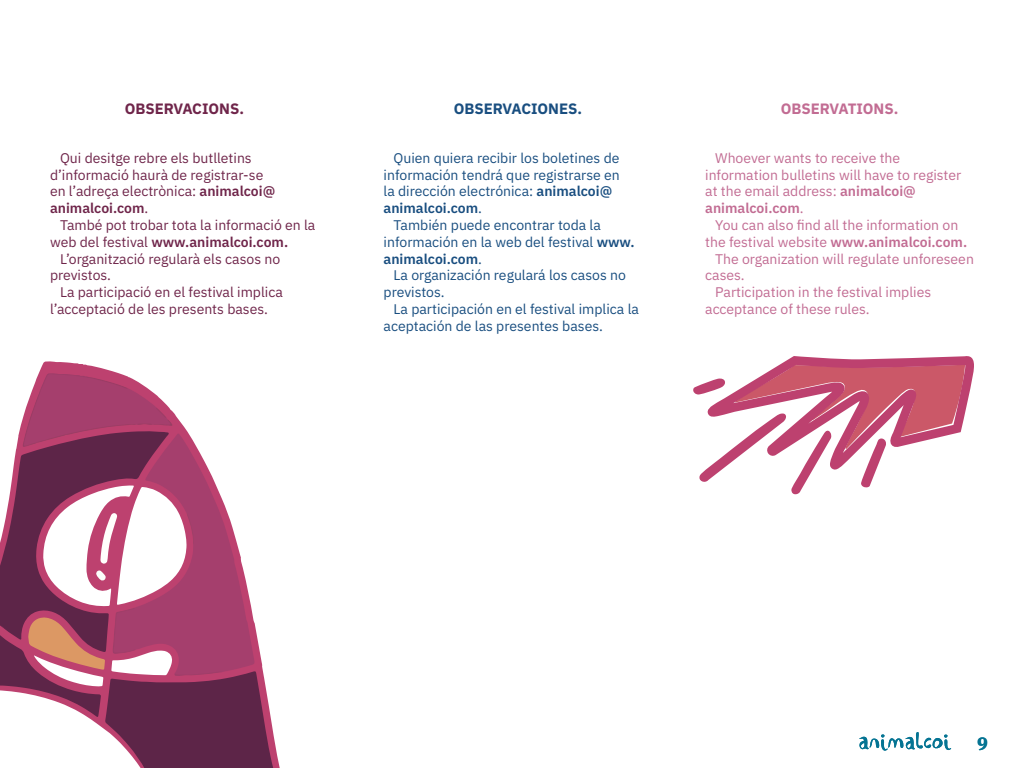
<style>
.page{position:relative;width:1024px;height:768px;background:#fff}
.page>*{position:absolute;margin:0;border:0;box-sizing:border-box;transform-origin:0 0}
.t1{font:700 18px "IBM Plex Serif";color:#057493}
.t2{font:700 15px "IBM Plex Sans";color:#194e80}
.t3{font:700 15px "IBM Plex Sans";color:#6f254a}
.t4{font:700 15px "IBM Plex Sans";color:#c26c93}
.t5{font:14px/16.8px "IBM Plex Sans";color:#194e80}
.t6{font:14px/16.8px "IBM Plex Sans";color:#c26c93}
.t7{font:14px/16.8px "IBM Plex Sans";color:#6f254a}
.t8{font:600 14px "IBM Plex Sans";color:#6f254a}
.s1{font-weight:600}
.s2{font-weight:400}
</style>
<div class="page">
<svg style="left:19px;top:361px;width:261px;height:407px"></svg>
<svg style="left:169px;top:433px;width:86px;height:52px"></svg>
<svg style="left:11px;top:431px;width:158px;height:54px;background:#773257"></svg>
<svg style="left:23px;top:373px;width:150px;height:74px;background:#ab5178"></svg>
<svg style="left:0;top:485px;width:277px;height:283px"></svg>
<svg style="left:859px;top:732px;width:92px;height:19px"></svg>
<svg style="left:693px;top:356px;width:281px;height:139px"></svg>
<p class="t3" style="left:125px;top:96px;width:121px">OBSERVACIONS.</p>
<p class="t2" style="left:454px;top:96px;width:130px">OBSERVACIONES.</p>
<p class="t4" style="left:781px;top:96px;width:119px">OBSERVATIONS.</p>
<p class="t7" style="left:50px;top:148px;width:227px;text-indent:10px">Qui desitge rebre els butlletins d’informació haurà de registrar-se en l’adreça electrònica: <span class="s1">animalcoi@ animalcoi.com</span>.</p>
<p class="t7" style="left:60px;top:216px;width:257px">També pot trobar tota la informació en la</p>
<p class="t8" style="left:50px;top:231px;width:240px"><span class="s2">web del festival</span> www.animalcoi.com.</p>
<p class="t7" style="left:60px;top:249px;width:222px">L’organització regularà els casos no</p>
<p class="t7" style="left:50px;top:266px;width:63px">previstos.</p>
<p class="t7" style="left:60px;top:283px;width:224px">La participació en el festival implica</p>
<p class="t7" style="left:50px;top:300px;width:220px">l’acceptació de les presents bases.</p>
<p class="t5" style="left:384px;top:148px;width:238px;text-indent:10px">Quien quiera recibir los boletines de información tendrá que registrarse en la dirección electrónica: <span class="s1">animalcoi@ animalcoi.com</span>.</p>
<p class="t5" style="left:384px;top:216px;width:253px;text-indent:10px">También puede encontrar toda la información en la web del festival <span class="s1">www. animalcoi.com</span>.</p>
<p class="t5" style="left:384px;top:266px;width:244px;text-indent:10px">La organización regulará los casos no previstos.</p>
<p class="t5" style="left:384px;top:300px;width:257px;text-indent:10px">La participación en el festival implica la aceptación de las presentes bases.</p>
<p class="t6" style="left:705px;top:148px;width:258px;text-indent:10px">Whoever wants to receive the information bulletins will have to register at the email address: <span class="s1">animalcoi@ animalcoi.com</span>.</p>
<p class="t6" style="left:715px;top:216px;width:245px">You can also find all the information on</p>
<p class="t6" style="left:705px;top:232px;width:264px">the festival website <span class="s1">www.animalcoi.com.</span></p>
<p class="t6" style="left:715px;top:249px;width:260px">The organization will regulate unforeseen</p>
<p class="t6" style="left:705px;top:266px;width:41px">cases.</p>
<p class="t6" style="left:715px;top:283px;width:217px">Participation in the festival implies</p>
<p class="t6" style="left:705px;top:300px;width:166px">acceptance of these rules.</p>
<p class="t1" style="left:977px;top:730px;width:12px">9</p>
</div>
